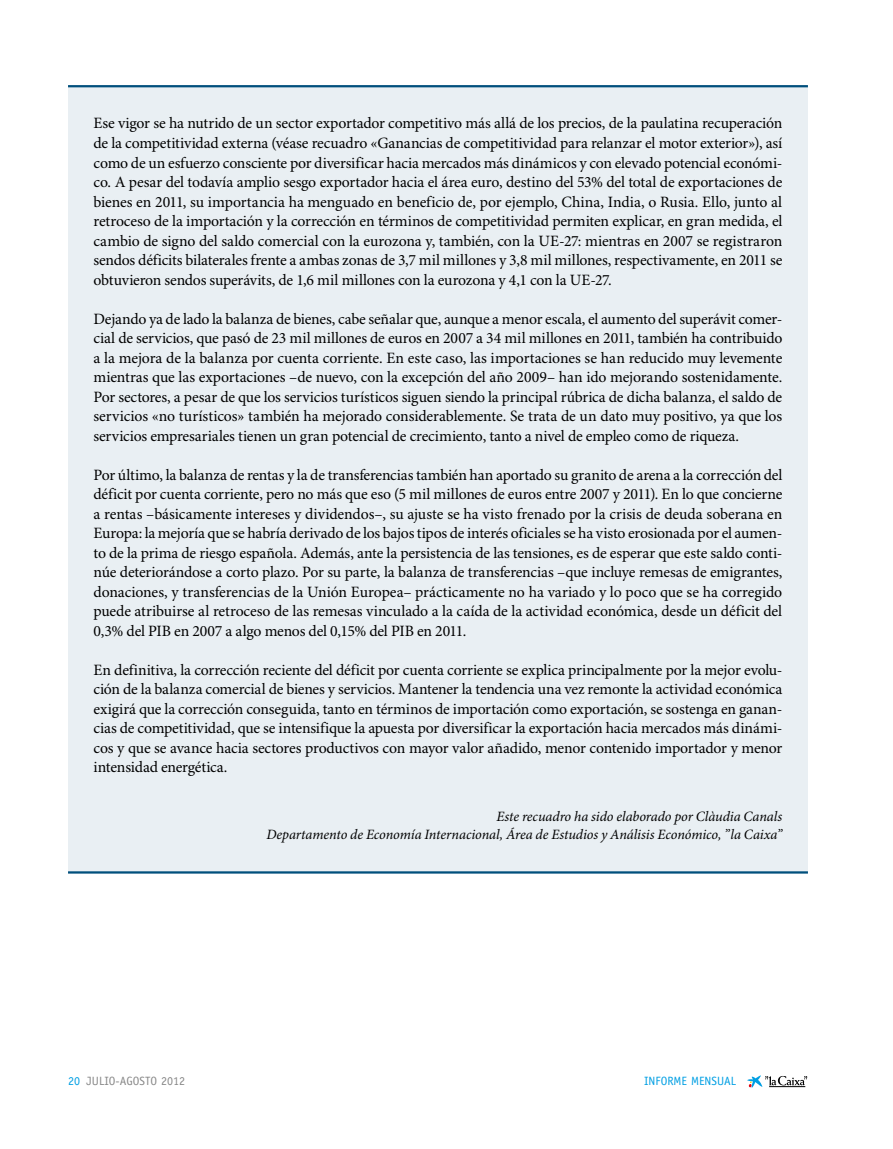
<style>
.page{position:relative;width:893px;height:1149px;background:#fff}
.page>*{position:absolute;margin:0;border:0;box-sizing:border-box;transform-origin:0 0}
.t1{font:15.75px/19.5px "Minion Pro";letter-spacing:-.015em;color:#000;text-align:justify}
.t2{font:italic 14.25px/18px "Minion Pro";letter-spacing:-.005em;color:#000;text-align:right}
.t3{font:12px "Officina Sans Std";color:#878787}
.t4{font:12px "Officina Sans Std";color:#009fe3}
.s1{color:#009fe3}
</style>
<div class="page">
<svg style="left:747px;top:1075px;width:60px;height:12px"></svg>
<div style="left:68px;top:85px;width:740px;height:788px;background:#e9eff3"></div>
<hr style="left:68px;top:871px;width:740px;height:2px;background:#004f7c">
<hr style="left:68px;top:85px;width:740px;height:2px;background:#004f7c">
<p class="t1" style="left:94px;top:114px;width:690px">Ese vigor se ha nutrido de un sector exportador competitivo más allá de los precios, de la paulatina recuperación de la competitividad externa (véase recuadro «Ganancias de competitividad para relanzar el motor exterior»), así como de un esfuerzo consciente por diversificar hacia mercados más dinámicos y con elevado potencial económi&shy;co. A pesar del todavía amplio sesgo exportador hacia el área euro, destino del 53% del total de exportaciones de bienes en 2011, su importancia ha menguado en beneficio de, por ejemplo, China, India, o Rusia. Ello, junto al retroceso de la importación y la corrección en términos de competitividad permiten explicar, en gran medida, el cambio de signo del saldo comercial con la eurozona y, también, con la UE-27: mientras en 2007 se registraron sendos déficits bilaterales frente a ambas zonas de 3,7 mil millones y 3,8 mil millones, respectivamente, en 2011 se obtuvieron sendos superávits, de 1,6 mil millones con la eurozona y 4,1 con la UE-27.</p>
<p class="t1" style="left:94px;top:309px;width:690px">Dejando ya de lado la balanza de bienes, cabe señalar que, aunque a menor escala, el aumento del superávit comer&shy;cial de servicios, que pasó de 23 mil millones de euros en 2007 a 34 mil millones en 2011, también ha contribuido a la mejora de la balanza por cuenta corriente. En este caso, las importaciones se han reducido muy levemente mientras que las exportaciones –de nuevo, con la excepción del año 2009– han ido mejorando sostenidamente.<br>Por sectores, a pesar de que los servicios turísticos siguen siendo la principal rúbrica de dicha balanza, el saldo de servicios «no turísticos» también ha mejorado considerablemente. Se trata de un dato muy positivo, ya que los servicios empresariales tienen un gran potencial de crecimiento, tanto a nivel de empleo como de riqueza.</p>
<p class="t1" style="left:94px;top:465px;width:690px">Por último, la balanza de rentas y la de transferencias también han aportado su granito de arena a la corrección del déficit por cuenta corriente, pero no más que eso (5 mil millones de euros entre 2007 y 2011). En lo que concierne a rentas –básicamente intereses y dividendos–, su ajuste se ha visto frenado por la crisis de deuda soberana en Europa: la mejoría que se habría derivado de los bajos tipos de interés oficiales se ha visto erosionada por el aumen&shy;to de la prima de riesgo española. Además, ante la persistencia de las tensiones, es de esperar que este saldo conti&shy;núe deteriorándose a corto plazo. Por su parte, la balanza de transferencias –que incluye remesas de emigrantes, donaciones, y transferencias de la Unión Europea– prácticamente no ha variado y lo poco que se ha corregido puede atribuirse al retroceso de las remesas vinculado a la caída de la actividad económica, desde un déficit del 0,3% del PIB en 2007 a algo menos del 0,15% del PIB en 2011.</p>
<p class="t1" style="left:94px;top:660px;width:690px">En definitiva, la corrección reciente del déficit por cuenta corriente se explica principalmente por la mejor evolu&shy;ción de la balanza comercial de bienes y servicios. Mantener la tendencia una vez remonte la actividad económica exigirá que la corrección conseguida, tanto en términos de importación como exportación, se sostenga en ganan&shy;cias de competitividad, que se intensifique la apuesta por diversificar la exportación hacia mercados más dinámi&shy;cos y que se avance hacia sectores productivos con mayor valor añadido, menor contenido importador y menor intensidad energética.</p>
<p class="t2" style="left:266px;top:807px;width:517px">Este recuadro ha sido elaborado por Clàudia Canals<br>Departamento de Economía Internacional, Área de Estudios y Análisis Económico, ”la Caixa”</p>
<p class="t3" style="left:68px;top:1073px;width:118px"><span class="s1">20</span> JULIO-AGOSTO 2012</p>
<p class="t4" style="left:644px;top:1073px;width:93px">INFORME MENSUAL</p>
</div>
